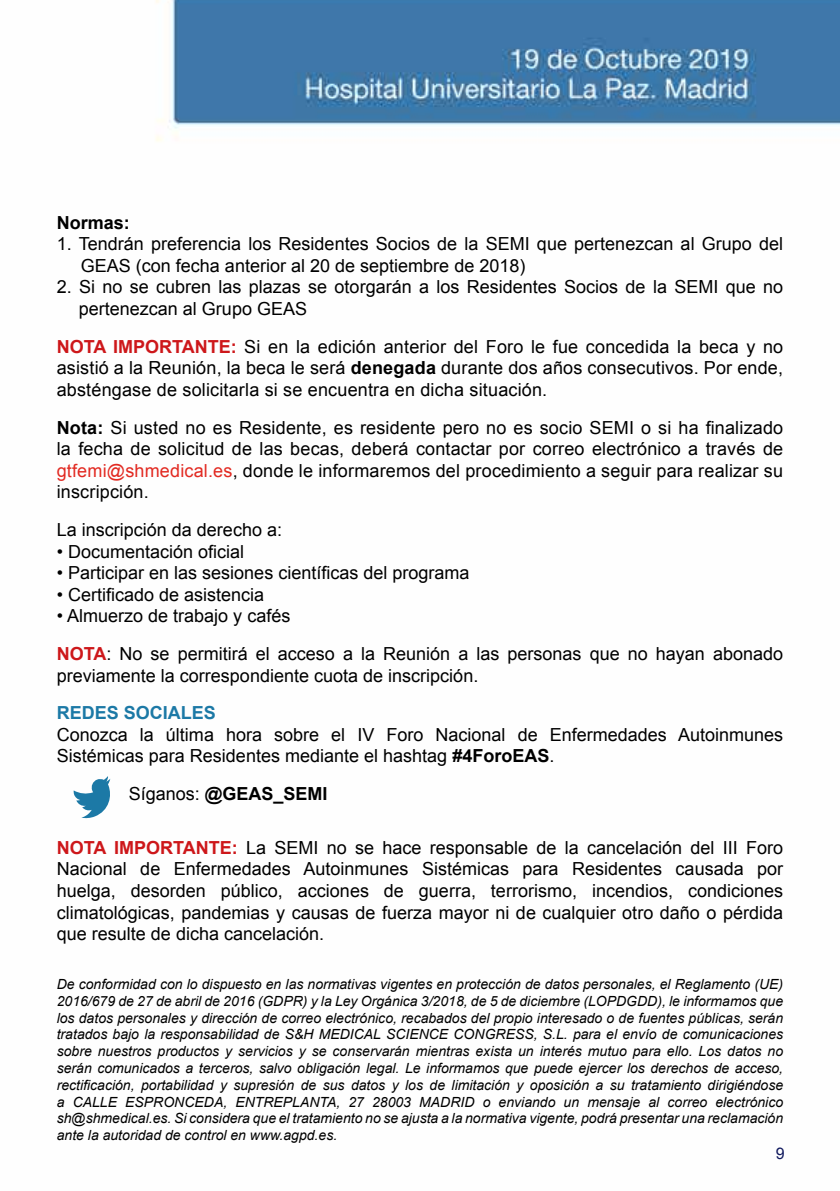
<style>
.page{position:relative;width:840px;height:1191px;background:#fff}
.page>*{position:absolute;margin:0;border:0;box-sizing:border-box;transform-origin:0 0}
.t1{font:18px/21.6px "Arial";color:#000}
.t2{font:700 18px "Arial";color:#000}
.t3{font:700 18px "Arial";color:#1c79a6}
.t4{font:16px "Arial";color:#0f185d}
.t5{font:italic 14px/16.8px "Arial";color:#000;text-align:justify}
.s1{font-weight:700;color:#cd171a}
.s2{font-weight:700}
.s3{color:#e22a22}
.s4{font-weight:400}
</style>
<div class="page">
<img style="left:85px;top:0;width:754px;height:819px">
<svg style="left:73px;top:776px;width:39px;height:42px"></svg>
<p class="t2" style="left:57px;top:210px;width:75px">Normas:</p>
<p class="t1" style="left:81px;top:233px;width:703px;text-indent:-24px">1. Tendrán preferencia los Residentes Socios de la SEMI que pertenezcan al Grupo del<br>GEAS (con fecha anterior al 20 de septiembre de 2018)</p>
<p class="t1" style="left:79px;top:276px;width:705px;text-indent:-22px">2. Si no se cubren las plazas se otorgarán a los Residentes Socios de la SEMI que no pertenezcan al Grupo GEAS</p>
<p class="t1" style="left:57px;top:336px;width:727px;text-align:justify"><span class="s1">NOTA IMPORTANTE:</span> Si en la edición anterior del Foro le fue concedida la beca y no asistió a la Reunión, la beca le será <span class="s2">denegada</span> durante dos años consecutivos. Por ende, absténgase de solicitarla si se encuentra en dicha situación.</p>
<p class="t1" style="left:57px;top:416px;width:727px;text-align:justify"><span class="s2">Nota:</span> Si usted no es Residente, es residente pero no es socio SEMI o si ha finalizado la fecha de solicitud de las becas, deberá contactar por correo electrónico a través de <span class="s3">gtfemi@shmedical.es</span>, donde le informaremos del procedimiento a seguir para realizar su inscripción.</p>
<p class="t1" style="left:57px;top:519px;width:227px">La inscripción da derecho a:</p>
<p class="t1" style="left:57px;top:540px;width:189px">• Documentación oficial</p>
<p class="t1" style="left:57px;top:562px;width:414px">• Participar en las sesiones científicas del programa</p>
<p class="t1" style="left:57px;top:584px;width:209px">• Certificado de asistencia</p>
<p class="t1" style="left:57px;top:597px;width:727px;line-height:37.6px">• Almuerzo de trabajo y cafés<br><span class="s1">NOTA</span>: No se permitirá el acceso a la Reunión a las personas que no hayan abonado</p>
<p class="t1" style="left:57px;top:664px;width:423px">previamente la correspondiente cuota de inscripción.</p>
<p class="t3" style="left:57px;top:701px;width:161px">REDES SOCIALES</p>
<p class="t1" style="left:57px;top:724px;width:727px">Conozca la última hora sobre el IV Foro Nacional de Enfermedades Autoinmunes<br>Sistémicas para Residentes mediante el hashtag <span class="s2">#4ForoEAS</span>.</p>
<p class="t2" style="left:129px;top:782px;width:200px"><span class="s4">Síganos:</span> @GEAS_SEMI</p>
<p class="t1" style="left:57px;top:836px;width:727px;text-align:justify"><span class="s1">NOTA IMPORTANTE:</span> La SEMI no se hace responsable de la cancelación del III Foro Nacional de Enfermedades Autoinmunes Sistémicas para Residentes causada por huelga, desorden público, acciones de guerra, terrorismo, incendios, condiciones climatológicas, pandemias y causas de fuerza mayor ni de cualquier otro daño o pérdida que resulte de dicha cancelación.</p>
<p class="t5" style="left:57px;top:975px;width:727px">De conformidad con lo dispuesto en las normativas vigentes en protección de datos personales, el Reglamento (UE)<br>2016/679 de 27 de abril de 2016 (GDPR) y la Ley Orgánica 3/2018, de 5 de diciembre (LOPDGDD), le informamos que los datos personales y dirección de correo electrónico, recabados del propio interesado o de fuentes públicas, serán tratados bajo la responsabilidad de S&amp;H MEDICAL SCIENCE CONGRESS, S.L. para el envío de comunicaciones sobre nuestros productos y servicios y se conservarán mientras exista un interés mutuo para ello. Los datos no serán comunicados a terceros, salvo obligación legal. Le informamos que puede ejercer los derechos de acceso, rectificación, portabilidad y supresión de sus datos y los de limitación y oposición a su tratamiento dirigiéndose a CALLE ESPRONCEDA, ENTREPLANTA, 27 28003 MADRID o enviando un mensaje al correo electrónico sh@shmedical.es. Si considera que el tratamiento no se ajusta a la normativa vigente, podrá presentar una reclamación ante la autoridad de control en www.agpd.es.</p>
<p class="t4" style="left:775px;top:1142px;width:10px">9</p>
</div>
